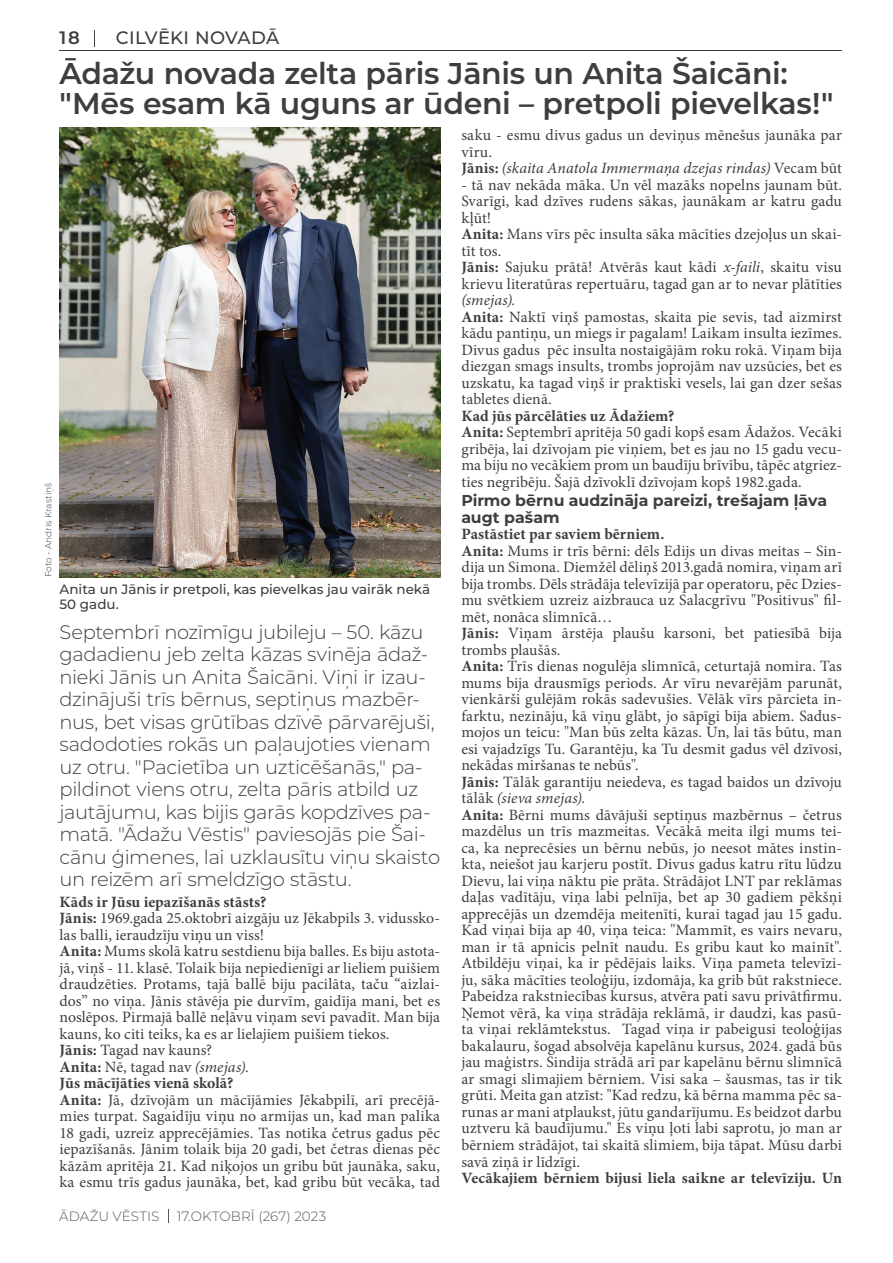
<style>
.page{position:relative;width:893px;height:1263px;background:#fff}
.page>*{position:absolute;margin:0;border:0;box-sizing:border-box;transform-origin:0 0}
.t1{font:600 30px/30px "Montserrat";letter-spacing:-.01em;color:#3e3e3f}
.t2{font:300 19.5px/22.5px "Montserrat";letter-spacing:-.015em;color:#3e3e3f}
.t3{font:500 18px "Montserrat";letter-spacing:.015em;color:#3e3e3f}
.t4{font:600 18px "Montserrat";color:#3e3e3f}
.t5{font:15.75px/16.5px "Minion Pro";letter-spacing:.005em;color:#3e3e3f}
.t6{font:700 15.75px "Minion Pro";letter-spacing:.005em;color:#3e3e3f}
.t7{font:700 15.75px/16.5px "Montserrat";color:#3e3e3f}
.t8{font:500 13.5px/15px "Montserrat";color:#3e3e3f}
.t9{font:300 13.5px "Montserrat";letter-spacing:.005em;color:#57585a}
.t10{font:300 9px "Montserrat";color:#3e3e3f}
.s1{font-weight:700}
.s2{font-style:italic}
</style>
<div class="page">
<svg style="left:168px;top:1209px;width:1px;height:13px"></svg>
<hr style="left:60px;top:50px;width:782px;height:1px;background:#3e3e3f">
<svg style="left:94px;top:30px;width:1px;height:17px"></svg>
<img style="left:60px;top:128px;width:380px;height:449px">
<p class="t4" style="left:60px;top:25px;width:22px">18</p>
<p class="t3" style="left:116px;top:25px;width:165px">CILVĒKI NOVADĀ</p>
<h1 class="t1" style="left:60px;top:57px;width:775px">Ādažu novada zelta pāris Jānis un Anita Šaicāni: "Mēs esam kā uguns ar ūdeni – pretpoli pievelkas!"</h1>
<p class="t10" style="left:42px;top:577px;width:96px;rotate:-90deg">Foto - Andris Krastiņš</p>
<p class="t8" style="left:60px;top:581px;width:372px">Anita un Jānis ir pretpoli, kas pievelkas jau vairāk nekā<br>50 gadu.</p>
<p class="t2" style="left:60px;top:620px;width:382px">Septembrī nozīmīgu jubileju – 50. kāzu gadadienu jeb zelta kāzas svinēja ādaž&shy;nieki Jānis un Anita Šaicāni. Viņi ir izau&shy;dzinājuši trīs bērnus, septiņus mazbēr&shy;nus, bet visas grūtības dzīvē pārvarējuši, sadodoties rokās un paļaujoties vienam uz otru. "Pacietība un uzticēšanās," pa&shy;pildinot viens otru, zelta pāris atbild uz jautājumu, kas bijis garās kopdzīves pa&shy;matā. "Ādažu Vēstis" paviesojās pie Šai&shy;cānu ģimenes, lai uzklausītu viņu skaisto un reizēm arī smeldzīgo stāstu.</p>
<p class="t5" style="left:60px;top:893px;width:382px"><span class="s1">Kāds ir Jūsu iepazīšanās stāsts?<br>Jānis:</span> 1969.gada 25.oktobrī aizgāju uz Jēkabpils 3. vidussko&shy;las balli, ieraudzīju viņu un viss!<br><span class="s1">Anita:</span> Mums skolā katru sestdienu bija balles. Es biju astota&shy;jā, viņš - 11. klasē. Tolaik bija nepiedienīgi ar lieliem puišiem draudzēties. Protams, tajā ballē biju pacilāta, taču “aizlai&shy;dos” no viņa. Jānis stāvēja pie durvīm, gaidīja mani, bet es noslēpos. Pirmajā ballē neļāvu viņam sevi pavadīt. Man bija kauns, ko citi teiks, ka es ar lielajiem puišiem tiekos.<br><span class="s1">Jānis:</span> Tagad nav kauns?<br><span class="s1">Anita:</span> Nē, tagad nav <span class="s2">(smejas).<br></span><span class="s1">Jūs mācījāties vienā skolā?<br>Anita:</span> Jā, dzīvojām un mācījāmies Jēkabpilī, arī precējā&shy;mies turpat. Sagaidīju viņu no armijas un, kad man palika 18 gadi, uzreiz apprecējāmies. Tas notika četrus gadus pēc iepazīšanās. Jānim tolaik bija 20 gadi, bet četras dienas pēc kāzām apritēja 21. Kad niķojos un gribu būt jaunāka, saku, ka esmu trīs gadus jaunāka, bet, kad gribu būt vecāka, tad</p>
<p class="t9" style="left:59px;top:1206px;width:102px">ĀDAŽU VĒSTIS</p>
<p class="t9" style="left:177px;top:1206px;width:151px">17.OKTOBRĪ (267) 2023</p>
<p class="t5" style="left:461px;top:127px;width:382px">saku - esmu divus gadus un deviņus mēnešus jaunāka par vīru.<br><span class="s1">Jānis:</span> <span class="s2">(skaita Anatola Immermaņa dzejas rindas)</span> Vecam būt</p>
<p class="t5" style="left:461px;top:176px;width:382px">- tā nav nekāda māka. Un vēl mazāks nopelns jaunam būt.<br>Svarīgi, kad dzīves rudens sākas, jaunākam ar katru gadu kļūt!<br><span class="s1">Anita:</span> Mans vīrs pēc insulta sāka mācīties dzejoļus un skai&shy;tīt tos.<br><span class="s1">Jānis:</span> Sajuku prātā! Atvērās kaut kādi <span class="s2">x-faili</span>, skaitu visu krievu literatūras repertuāru, tagad gan ar to nevar plātīties</p>
<p class="t5" style="left:461px;top:292px;width:382px"><span class="s2">(smejas).<br></span><span class="s1">Anita:</span> Naktī viņš pamostas, skaita pie sevis, tad aizmirst kādu pantiņu, un miegs ir pagalam! Laikam insulta iezīmes.<br>Divus gadus pēc insulta nostaigājām roku rokā. Viņam bija diezgan smags insults, trombs joprojām nav uzsūcies, bet es uzskatu, ka tagad viņš ir praktiski vesels, lai gan dzer sešas tabletes dienā.</p>
<p class="t5" style="left:461px;top:407px;width:382px"><span class="s1">Kad jūs pārcēlāties uz Ādažiem?<br>Anita:</span> Septembrī apritēja 50 gadi kopš esam Ādažos. Vecāki gribēja, lai dzīvojam pie viņiem, bet es jau no 15 gadu vecu&shy;ma biju no vecākiem prom un baudīju brīvību, tāpēc atgriez&shy;ties negribēju. Šajā dzīvoklī dzīvojam kopš 1982.gada.</p>
<p class="t7" style="left:461px;top:491px;width:367px">Pirmo bērnu audzināja pareizi, trešajam ļāva augt pašam</p>
<p class="t5" style="left:461px;top:526px;width:382px"><span class="s1">Pastāstiet par saviem bērniem.<br>Anita:</span> Mums ir trīs bērni: dēls Edijs un divas meitas – Sin&shy;dija un Simona. Diemžēl dēliņš 2013.gadā nomira, viņam arī bija trombs. Dēls strādāja televīzijā par operatoru, pēc Dzies&shy;mu svētkiem uzreiz aizbrauca uz Salacgrīvu "Positivus" fil&shy;mēt, nonāca slimnīcā…<br><span class="s1">Jānis:</span> Viņam ārstēja plaušu karsoni, bet patiesībā bija trombs plaušās.<br><span class="s1">Anita:</span> Trīs dienas nogulēja slimnīcā, ceturtajā nomira. Tas mums bija drausmīgs periods. Ar vīru nevarējām parunāt, vienkārši gulējām rokās sadevušies. Vēlāk vīrs pārcieta in&shy;farktu, nezināju, kā viņu glābt, jo sāpīgi bija abiem. Sadus&shy;mojos un teicu: "Man būs zelta kāzas. Un, lai tās būtu, man esi vajadzīgs Tu. Garantēju, ka Tu desmit gadus vēl dzīvosi, nekādas miršanas te nebūs".<br><span class="s1">Jānis:</span> Tālāk garantiju neiedeva, es tagad baidos un dzīvoju tālāk <span class="s2">(sieva smejas).<br></span><span class="s1">Anita:</span> Bērni mums dāvājuši septiņus mazbērnus – četrus mazdēlus un trīs mazmeitas. Vecākā meita ilgi mums tei&shy;ca, ka neprecēsies un bērnu nebūs, jo neesot mātes instin&shy;kta, neiešot jau karjeru postīt. Divus gadus katru rītu lūdzu Dievu, lai viņa nāktu pie prāta. Strādājot LNT par reklāmas daļas vadītāju, viņa labi pelnīja, bet ap 30 gadiem pēkšņi apprecējās un dzemdēja meitenīti, kurai tagad jau 15 gadu.<br>Kad viņai bija ap 40, viņa teica: "Mammīt, es vairs nevaru, man ir tā apnicis pelnīt naudu. Es gribu kaut ko mainīt".<br>Atbildēju viņai, ka ir pēdējais laiks. Viņa pameta televīzi&shy;ju, sāka mācīties teoloģiju, izdomāja, ka grib būt rakstniece.<br>Pabeidza rakstniecības kursus, atvēra pati savu privātfirmu.<br>Ņemot vērā, ka viņa strādāja reklāmā, ir daudzi, kas pasū&shy;ta viņai reklāmtekstus. Tagad viņa ir pabeigusi teoloģijas bakalauru, šogad absolvēja kapelānu kursus, 2024. gadā būs jau maģistrs. Sindija strādā arī par kapelānu bērnu slimnīcā ar smagi slimajiem bērniem. Visi saka – šausmas, tas ir tik grūti. Meita gan atzīst: "Kad redzu, kā bērna mamma pēc sa&shy;runas ar mani atplaukst, jūtu gandarījumu. Es beidzot darbu uztveru kā baudījumu." Es viņu ļoti labi saprotu, jo man ar bērniem strādājot, tai skaitā slimiem, bija tāpat. Mūsu darbi savā ziņā ir līdzīgi.</p>
<p class="t6" style="left:461px;top:1167px;width:382px">Vecākajiem bērniem bijusi liela saikne ar televīziju. Un</p>
</div>
